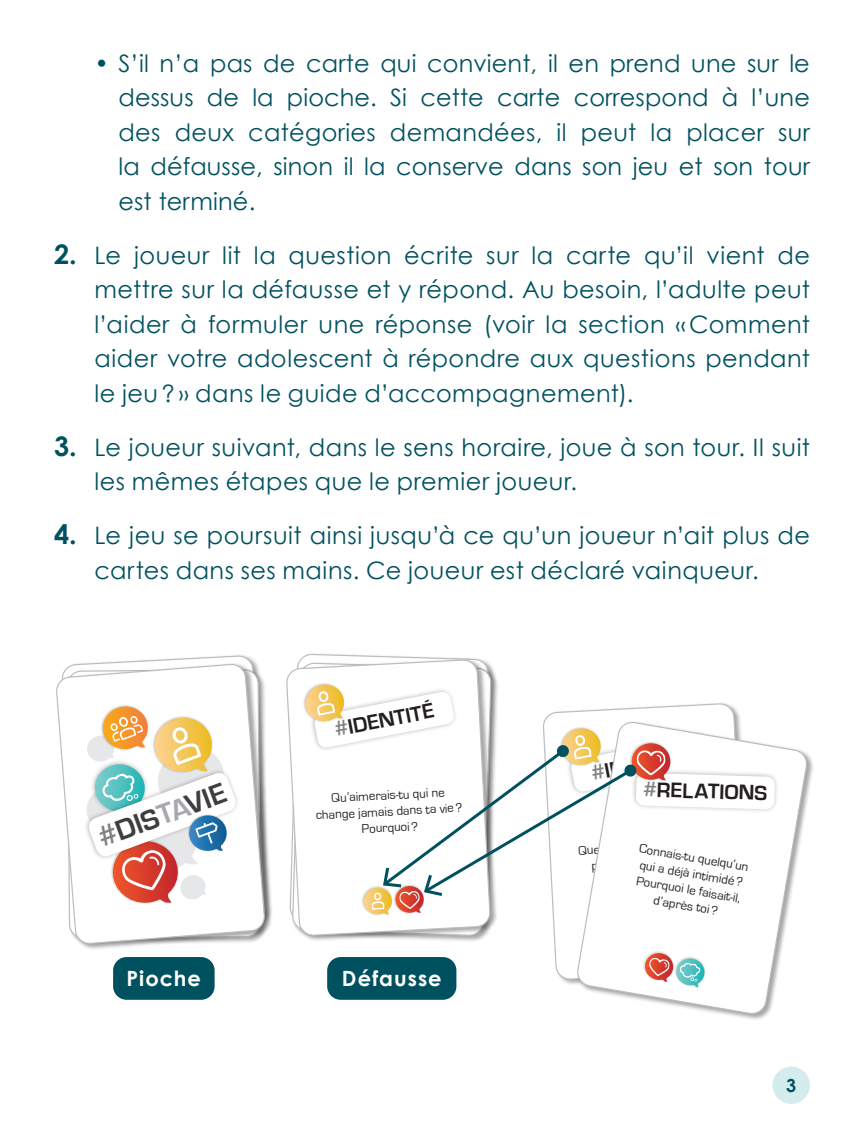
<style>
.page{position:relative;width:864px;height:1134px;background:#fff}
.page>*{position:absolute;margin:0;border:0;box-sizing:border-box;transform-origin:0 0}
.t1{font:700 29.4px "Eurostile";color:#3e3e3f}
.t2{font:24px/34.5px "Century Gothic Mod";letter-spacing:.02em;color:#00515f;text-align:justify}
.t3{font:700 21.6px "Eurostile";color:#231f20}
.t4{font:21px "Century Gothic Bold Mod";letter-spacing:.05em;color:#fff}
.t5{font:18px "Century Gothic Bold Mod";color:#00515f}
.t6{font:12.9px/16.2px "Eurostile";color:#231f20;text-align:center}
.s1{font-family:"Century Gothic Bold Mod";font-size:27px}
.s2{color:#808285}
.s3{color:#a8a9ad}
</style>
<div class="page">
<div style="left:773px;top:1066px;width:37px;height:38px;background:#d5ecef;border-radius:50%"></div>
<div style="left:286px;top:658px;width:212px;height:284px;background:#231f20;opacity:.4"></div>
<svg style="left:286px;top:660px;width:204px;height:276px"></svg>
<div style="left:578px;top:721px;width:236px;height:299px;background:#231f20;opacity:.4"></div>
<svg style="left:575px;top:721px;width:234px;height:295px"></svg>
<svg style="left:299px;top:678px;width:481px;height:240px"></svg>
<div style="left:57px;top:663px;width:216px;height:288px;background:#231f20;opacity:.4"></div>
<svg style="left:56px;top:664px;width:209px;height:280px"></svg>
<div style="left:113px;top:957px;width:102px;height:43px;background:#00515f;border-radius:14px"></div>
<div style="left:327px;top:957px;width:129px;height:43px;background:#00515f;border-radius:14px"></div>
<p class="t2" style="left:118px;top:46px;width:693px;text-indent:-24px">• S’il n’a pas de carte qui convient, il en prend une sur le dessus de la pioche. Si cette carte correspond à l’une des deux catégories demandées, il peut la placer sur la défausse, sinon il la conserve dans son jeu et son tour est terminé.</p>
<p class="t2" style="left:94px;top:238px;width:717px;text-indent:-40px"><span class="s1">2.</span> Le joueur lit la question écrite sur la carte qu’il vient de mettre sur la défausse et y répond. Au besoin, l’adulte peut l’aider à formuler une réponse (voir la section «Comment aider votre adolescent à répondre aux questions pendant le jeu?» dans le guide d’accompagnement).</p>
<p class="t2" style="left:94px;top:430px;width:717px;text-indent:-40px"><span class="s1">3.</span> Le joueur suivant, dans le sens horaire, joue à son tour. Il suit les mêmes étapes que le premier joueur.</p>
<p class="t2" style="left:54px;top:518px;width:758px;text-align:center"><span class="s1">4.</span> Le jeu se poursuit ainsi jusqu’à ce qu’un joueur n’ait plus de cartes dans ses mains. Ce joueur est déclaré vainqueur.</p>
<p class="t1" style="left:94px;top:823px;width:136px;rotate:-20deg"><span class="s2">#</span>DIS<span class="s3">TA</span>VIE</p>
<p class="t3" style="left:332px;top:718px;width:102px;rotate:-11deg"><span class="s2">#</span>IDENTITÉ</p>
<p class="t6" style="left:315px;top:791px;width:148px;rotate:-3deg">Qu’aimerais-tu qui ne change jamais dans ta vie?<br>Pourquoi?</p>
<p class="t4" style="left:127px;top:965px;width:76px">Pioche</p>
<p class="t4" style="left:342px;top:965px;width:101px">Défausse</p>
<p class="t3" style="left:644px;top:777px;width:126px;rotate:2deg"><span class="s2">#</span>RELATIONS</p>
<p class="t6" style="left:641px;top:840px;width:112px;rotate:10deg">Connais-tu quelqu’un qui a déjà intimidé?<br>Pourquoi le faisait-il, d’après toi?</p>
<p class="t6" style="left:591px;top:858px;width:111px;rotate:-3deg">passion? Pourquoi?</p>
<p class="t5" style="left:786px;top:1074px;width:12px">3</p>
</div>
